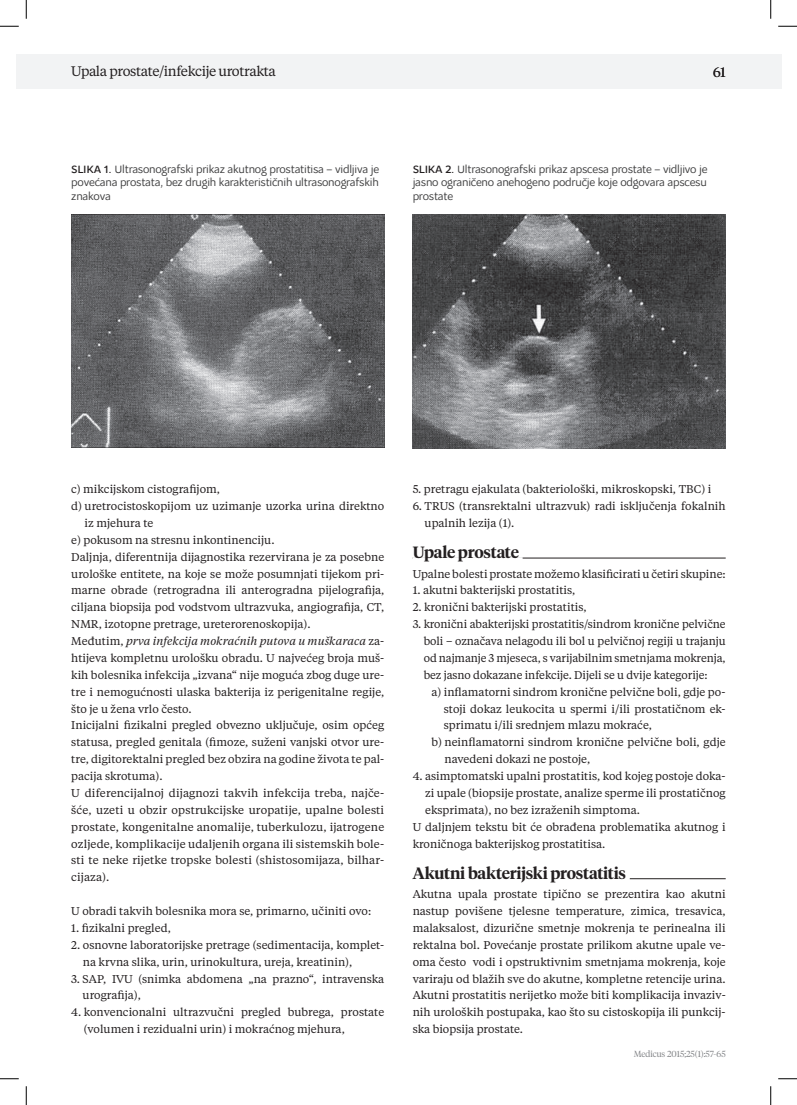
<style>
.page{position:relative;width:797px;height:1105px;background:#fff}
.page>*{position:absolute;margin:0;border:0;box-sizing:border-box;transform-origin:0 0}
.t1{font:600 16.25px "Tiempos Headline";letter-spacing:-.015em;color:#231f20}
.t2{font:13.75px "Tiempos Headline";letter-spacing:-.03em;color:#231f20}
.t3{font:300 13.75px "Tiempos Headline";color:#231f20}
.t4{font:11.25px/16.9px "Tiempos Headline";color:#231f20}
.t5{font:11.25px/13.5px "Osnova Pro";letter-spacing:-.02em;color:#3e3e3f;text-align:justify}
.t6{font:italic 11.25px "Tiempos Headline";color:#231f20}
.t7{font:300 8.75px "Tiempos Headline";color:#808285}
.s1{font-weight:500;color:#231f20}
.s2{font-style:normal}
</style>
<div class="page">
<div style="left:16px;top:55px;width:765px;height:34px;background:#f2f3f4"></div>
<hr style="left:412px;top:558px;width:313px;height:1px;background:#231f20">
<hr style="left:412px;top:557px;width:110px;height:3px;background:#fff">
<hr style="left:412px;top:878px;width:313px;height:1px;background:#231f20">
<hr style="left:412px;top:878px;width:217px;height:2px;background:#fff">
<img style="left:71px;top:215px;width:313px;height:233px">
<img style="left:412px;top:215px;width:313px;height:233px">
<svg style="left:0;top:25px;width:19px;height:2px"></svg>
<svg style="left:778px;top:25px;width:19px;height:2px"></svg>
<svg style="left:0;top:1078px;width:19px;height:1px"></svg>
<svg style="left:778px;top:1078px;width:19px;height:1px"></svg>
<svg style="left:25px;top:0;width:2px;height:19px"></svg>
<svg style="left:25px;top:1086px;width:2px;height:19px"></svg>
<svg style="left:770px;top:0;width:1px;height:19px"></svg>
<svg style="left:770px;top:1086px;width:1px;height:19px"></svg>
<p class="t2" style="left:71px;top:62px;width:206px">Upala prostate/infekcije urotrakta</p>
<p class="t3" style="left:713px;top:62px;width:14px">61</p>
<p class="t5" style="left:71px;top:162px;width:309px"><span class="s1">SLIKA 1.</span> Ultrasonografski prikaz akutnog prostatitisa – vidljiva je povećana prostata, bez drugih karakterističnih ultrasonografskih znakova</p>
<p class="t5" style="left:412px;top:162px;width:296px"><span class="s1">SLIKA 2.</span> Ultrasonografski prikaz apscesa prostate – vidljivo je jasno ograničeno anehogeno područje koje odgovara apscesu prostate</p>
<p class="t4" style="left:71px;top:480px;width:150px">c) mikcijskom cistografijom,</p>
<p class="t4" style="left:71px;top:497px;width:314px">d) uretrocistoskopijom uz uzimanje uzorka urina direktno</p>
<p class="t4" style="left:85px;top:514px;width:70px">iz mjehura te</p>
<p class="t4" style="left:71px;top:531px;width:205px">e) pokusom na stresnu inkontinenciju.</p>
<p class="t4" style="left:71px;top:548px;width:314px">Daljnja, diferentnija dijagnostika rezervirana je za posebne</p>
<p class="t4" style="left:71px;top:565px;width:314px">urološke entitete, na koje se može posumnjati tijekom pri-</p>
<p class="t4" style="left:71px;top:581px;width:314px">marne obrade (retrogradna ili anterogradna pijelografija,</p>
<p class="t4" style="left:71px;top:598px;width:314px">ciljana biopsija pod vodstvom ultrazvuka, angiografija, CT,</p>
<p class="t4" style="left:71px;top:615px;width:241px">NMR, izotopne pretrage, ureterorenoskopija).</p>
<p class="t6" style="left:71px;top:633px;width:314px"><span class="s2">Međutim,</span> prva infekcija mokraćnih putova u muškaraca <span class="s2">za-</span></p>
<p class="t4" style="left:71px;top:649px;width:314px">htijeva kompletnu urološku obradu. U najvećeg broja muš-</p>
<p class="t4" style="left:71px;top:666px;width:314px">kih bolesnika infekcija „izvana“ nije moguća zbog duge ure-</p>
<p class="t4" style="left:71px;top:683px;width:314px">tre i nemogućnosti ulaska bakterija iz perigenitalne regije,</p>
<p class="t4" style="left:71px;top:700px;width:122px">što je u žena vrlo često.</p>
<p class="t4" style="left:71px;top:716px;width:314px">Inicijalni fizikalni pregled obvezno uključuje, osim općeg</p>
<p class="t4" style="left:71px;top:733px;width:314px">statusa, pregled genitala (fimoze, suženi vanjski otvor ure-</p>
<p class="t4" style="left:71px;top:750px;width:314px">tre, digitorektalni pregled bez obzira na godine života te pal-</p>
<p class="t4" style="left:71px;top:767px;width:93px">pacija skrotuma).</p>
<p class="t4" style="left:71px;top:784px;width:314px">U diferencijalnoj dijagnozi takvih infekcija treba, najče-</p>
<p class="t4" style="left:71px;top:801px;width:314px">šće, uzeti u obzir opstrukcijske uropatije, upalne bolesti</p>
<p class="t4" style="left:71px;top:818px;width:314px">prostate, kongenitalne anomalije, tuberkulozu, ijatrogene</p>
<p class="t4" style="left:71px;top:835px;width:314px">ozljede, komplikacije udaljenih organa ili sistemskih bole-</p>
<p class="t4" style="left:71px;top:851px;width:314px">sti te neke rijetke tropske bolesti (shistosomijaza, bilhar-</p>
<p class="t4" style="left:71px;top:868px;width:40px">cijaza).</p>
<p class="t4" style="left:71px;top:902px;width:301px">U obradi takvih bolesnika mora se, primarno, učiniti ovo:</p>
<p class="t4" style="left:71px;top:919px;width:101px">1. fizikalni pregled,</p>
<p class="t4" style="left:83px;top:936px;width:303px;text-indent:-12px">2. osnovne laboratorijske pretrage (sedimentacija, komplet&shy;na krvna slika, urin, urinokultura, ureja, kreatinin),</p>
<p class="t4" style="left:83px;top:970px;width:303px;text-indent:-11px">3. SAP, IVU (snimka abdomena „na prazno“, intravenska urografija),</p>
<p class="t4" style="left:84px;top:1003px;width:302px;text-indent:-13px">4. konvencionalni ultrazvučni pregled bubrega, prostate (volumen i rezidualni urin) i mokraćnog mjehura,</p>
<p class="t4" style="left:412px;top:480px;width:300px">5. pretragu ejakulata (bakteriološki, mikroskopski, TBC) i</p>
<p class="t4" style="left:424px;top:497px;width:302px;text-indent:-12px">6. TRUS (transrektalni ultrazvuk) radi isključenja fokalnih upalnih lezija (1).</p>
<h1 class="t1" style="left:412px;top:541px;width:108px">Upale prostate</h1>
<p class="t4" style="left:412px;top:565px;width:314px">Upalne bolesti prostate možemo klasificirati u četiri skupine:</p>
<p class="t4" style="left:412px;top:581px;width:164px">1. akutni bakterijski prostatitis,</p>
<p class="t4" style="left:412px;top:598px;width:176px">2. kronični bakterijski prostatitis,</p>
<p class="t4" style="left:423px;top:615px;width:303px;text-align:justify;text-indent:-11px">3. kronični abakterijski prostatitis/sindrom kronične pelvične boli – označava nelagodu ili bol u pelvičnoj regiji u trajanju od najmanje 3 mjeseca, s varijabilnim smetnjama mokrenja, bez jasno dokazane infekcije. Dijeli se u dvije kategorije:</p>
<p class="t4" style="left:431px;top:683px;width:296px">a) inflamatorni sindrom kronične pelvične boli, gdje po-</p>
<p class="t4" style="left:444px;top:700px;width:283px">stoji dokaz leukocita u spermi i/ili prostatičnom ek-</p>
<p class="t4" style="left:444px;top:716px;width:210px">sprimatu i/ili srednjem mlazu mokraće,</p>
<p class="t4" style="left:431px;top:733px;width:296px">b) neinflamatorni sindrom kronične pelvične boli, gdje</p>
<p class="t4" style="left:444px;top:750px;width:147px">navedeni dokazi ne postoje,</p>
<p class="t4" style="left:412px;top:767px;width:314px">4. asimptomatski upalni prostatitis, kod kojeg postoje doka-</p>
<p class="t4" style="left:425px;top:784px;width:302px">zi upale (biopsije prostate, analize sperme ili prostatičnog</p>
<p class="t4" style="left:425px;top:801px;width:216px">eksprimata), no bez izraženih simptoma.</p>
<p class="t4" style="left:412px;top:818px;width:314px">U daljnjem tekstu bit će obrađena problematika akutnog i</p>
<p class="t4" style="left:412px;top:835px;width:194px">kroničnoga bakterijskog prostatitisa.</p>
<h1 class="t1" style="left:412px;top:862px;width:215px">Akutni bakterijski prostatitis</h1>
<p class="t4" style="left:412px;top:885px;width:314px;text-align:justify">Akutna upala prostate tipično se prezentira kao akutni nastup povišene tjelesne temperature, zimica, tresavica, malaksalost, dizurične smetnje mokrenja te perinealna ili rektalna bol. Povećanje prostate prilikom akutne upale ve&shy;oma često vodi i opstruktivnim smetnjama mokrenja, koje variraju od blažih sve do akutne, kompletne retencije urina.<br>Akutni prostatitis nerijetko može biti komplikacija invaziv&shy;nih uroloških postupaka, kao što su cistoskopija ili punkcij&shy;ska biopsija prostate.</p>
<p class="t7" style="left:633px;top:1048px;width:93px">Medicus 2015;25(1):57-65</p>
</div>
